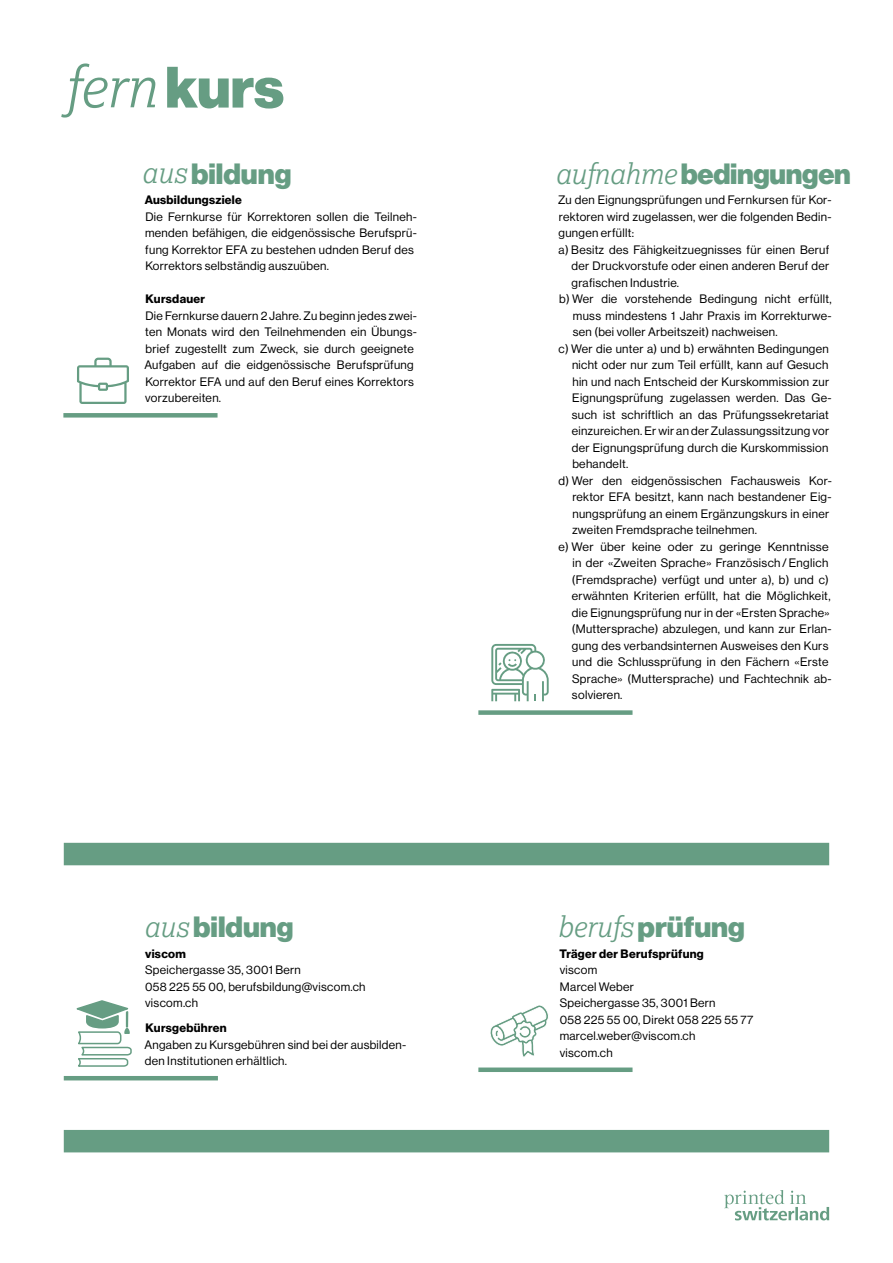
<style>
.page{position:relative;width:893px;height:1263px;background:#fff}
.page>*{position:absolute;margin:0;border:0;box-sizing:border-box;transform-origin:0 0}
.t1{font:italic 300 57px "Lexia";color:#669d83}
.t2{font:28.65px "N Haas Grotesk DS Pro 95 Blk";color:#669d83}
.t3{font:12px/16.5px "N Haas Grotesk DS Pro 55 Rg";letter-spacing:.025em;color:#000}
.t4{font:12px "N Haas Grotesk DS Pro 75 Bd";letter-spacing:.025em;color:#000}
.s1{font-family:"N Haas Grotesk DS Pro 95 Blk";font-weight:400;font-style:normal}
.s2{font-family:"Lexia";font-weight:300;font-style:italic}
</style>
<div class="page">
<div style="left:64px;top:843px;width:765px;height:22px;background:#669d83"></div>
<div style="left:64px;top:1130px;width:765px;height:22px;background:#669d83"></div>
<div style="left:478px;top:1067px;width:154px;height:5px;background:#669d83"></div>
<svg style="left:490px;top:1005px;width:58px;height:52px"></svg>
<svg style="left:724px;top:1190px;width:105px;height:30px"></svg>
<div style="left:478px;top:710px;width:154px;height:5px;background:#669d83"></div>
<svg style="left:491px;top:644px;width:58px;height:57px"></svg>
<div style="left:63px;top:413px;width:155px;height:5px;background:#669d83"></div>
<svg style="left:77px;top:358px;width:52px;height:46px"></svg>
<hr style="left:64px;top:1076px;width:154px;height:4px;background:#669d83">
<svg style="left:78px;top:1011px;width:54px;height:56px"></svg>
<svg style="left:77px;top:1001px;width:51px;height:17px"></svg>
<div style="left:77px;top:1000px;width:51px;height:19px;border:2px solid #669d83;border-radius:50%"></div>
<h1 class="t1" style="left:64px;top:51px;width:222px">fern <span class="s1">kurs</span></h1>
<h2 class="t2" style="left:142px;top:157px;width:151px"><span class="s2">aus</span> bildung</h2>
<p class="t4" style="left:145px;top:193px;width:99px">Ausbildungsziele</p>
<p class="t3" style="left:145px;top:208px;width:273px">Die Fernkurse für Korrektoren sollen die Teilneh&shy;menden befähigen, die eidgenössische Berufsprü&shy;fung Korrektor EFA zu bestehen udnden Beruf des Korrektors selbständig auszuüben.</p>
<p class="t4" style="left:146px;top:292px;width:61px">Kursdauer</p>
<p class="t3" style="left:144px;top:307px;width:274px">Die Fernkurse dauern 2 Jahre. Zu beginn jedes zwei&shy;ten Monats wird den Teilnehmenden ein Übungs&shy;brief zugestellt zum Zweck, sie durch geeignete Aufgaben auf die eidgenössische Berufsprüfung Korrektor EFA und auf den Beruf eines Korrektors vorzubereiten.</p>
<h2 class="t2" style="left:144px;top:910px;width:151px"><span class="s2">aus</span> bildung</h2>
<p class="t4" style="left:145px;top:946px;width:42px">viscom</p>
<p class="t3" style="left:145px;top:962px;width:222px">Speichergasse 35, 3001 Bern<br>058 225 55 00, berufsbildung@viscom.ch viscom.ch</p>
<p class="t4" style="left:146px;top:1021px;width:83px">Kursgebühren</p>
<p class="t3" style="left:144px;top:1036px;width:263px">Angaben zu Kursgebühren sind bei der ausbilden&shy;den Institutionen erhältlich.</p>
<h2 class="t2" style="left:555px;top:157px;width:297px"><span class="s2">aufnahme</span> bedingungen</h2>
<p class="t3" style="left:558px;top:192px;width:275px">Zu den Eignungsprüfungen und Fernkursen für Kor-</p>
<p class="t3" style="left:559px;top:208px;width:274px">rektoren wird zugelassen, wer die folgenden Bedin-</p>
<p class="t3" style="left:559px;top:225px;width:77px">gungen erfüllt:</p>
<p class="t3" style="left:559px;top:241px;width:272px">a) Besitz des Fähigkeitzuegnisses für einen Beruf</p>
<p class="t3" style="left:572px;top:258px;width:259px">der Druckvorstufe oder einen anderen Beruf der</p>
<p class="t3" style="left:572px;top:274px;width:109px">grafischen Industrie.</p>
<p class="t3" style="left:559px;top:291px;width:274px">b) Wer die vorstehende Bedingung nicht erfüllt,</p>
<p class="t3" style="left:573px;top:307px;width:260px">muss mindestens 1 Jahr Praxis im Korrekturwe-</p>
<p class="t3" style="left:573px;top:324px;width:207px">sen (bei voller Arbeitszeit) nachweisen.</p>
<p class="t3" style="left:559px;top:340px;width:272px">c) Wer die unter a) und b) erwähnten Bedingungen</p>
<p class="t3" style="left:572px;top:357px;width:258px">nicht oder nur zum Teil erfüllt, kann auf Gesuch</p>
<p class="t3" style="left:572px;top:373px;width:258px">hin und nach Entscheid der Kurskommission zur</p>
<p class="t3" style="left:572px;top:390px;width:261px">Eignungsprüfung zugelassen werden. Das Ge-</p>
<p class="t3" style="left:572px;top:406px;width:258px">such ist schriftlich an das Prüfungssekretariat</p>
<p class="t3" style="left:572px;top:423px;width:259px">einzureichen. Er wir an der Zulassungssitzung vor</p>
<p class="t3" style="left:572px;top:439px;width:258px">der Eignungsprüfung durch die Kurskommission</p>
<p class="t3" style="left:572px;top:456px;width:57px">behandelt.</p>
<p class="t3" style="left:559px;top:472px;width:275px">d) Wer den eidgenössischen Fachausweis Kor-</p>
<p class="t3" style="left:572px;top:489px;width:261px">rektor EFA besitzt, kann nach bestandener Eig-</p>
<p class="t3" style="left:572px;top:505px;width:258px">nungsprüfung an einem Ergänzungskurs in einer</p>
<p class="t3" style="left:572px;top:522px;width:186px">zweiten Fremdsprache teilnehmen.</p>
<p class="t3" style="left:559px;top:538px;width:272px">e) Wer über keine oder zu geringe Kenntnisse</p>
<p class="t3" style="left:573px;top:555px;width:257px">in der «Zweiten Sprache» Französisch / Englich</p>
<p class="t3" style="left:572px;top:571px;width:259px">(Fremdsprache) verfügt und unter a), b) und c)</p>
<p class="t3" style="left:572px;top:588px;width:260px">erwähnten Kriterien erfüllt, hat die Möglichkeit,</p>
<p class="t3" style="left:572px;top:604px;width:259px">die Eignungsprüfung nur in der «Ersten Sprache»</p>
<p class="t3" style="left:572px;top:621px;width:261px">(Muttersprache) abzulegen, und kann zur Erlan-</p>
<p class="t3" style="left:572px;top:637px;width:258px">gung des verbandsinternen Ausweises den Kurs</p>
<p class="t3" style="left:572px;top:654px;width:258px">und die Schlussprüfung in den Fächern «Erste</p>
<p class="t3" style="left:572px;top:670px;width:261px">Sprache» (Muttersprache) und Fachtechnik ab-</p>
<p class="t3" style="left:572px;top:687px;width:52px">solvieren.</p>
<h2 class="t2" style="left:557px;top:910px;width:189px"><span class="s2">berufs</span> prüfung</h2>
<p class="t4" style="left:559px;top:946px;width:146px">Träger der Berufsprüfung</p>
<p class="t3" style="left:560px;top:962px;width:195px">viscom<br>Marcel Weber<br>Speichergasse 35, 3001 Bern<br>058 225 55 00, Direkt 058 225 55 77 marcel.weber@viscom.ch<br>viscom.ch</p>
</div>
